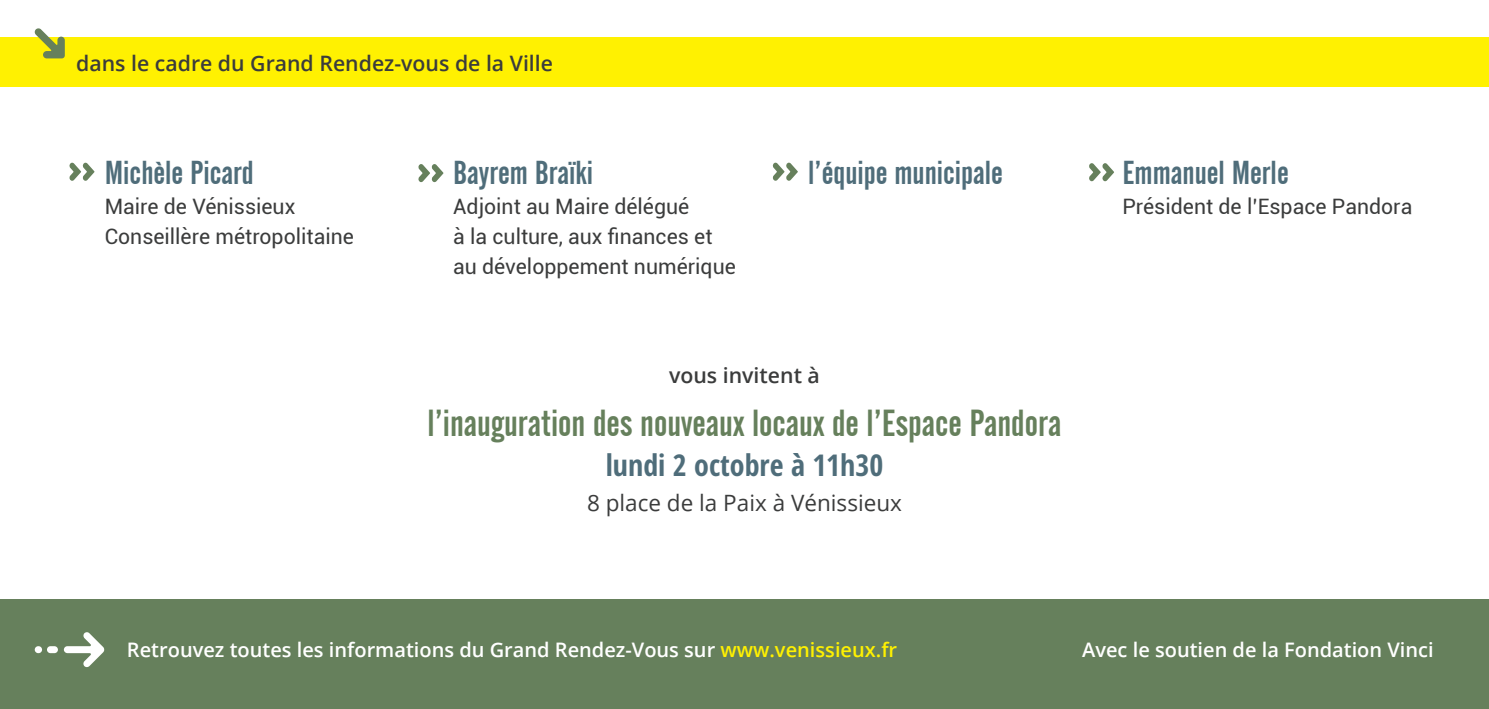
<style>
.page{position:relative;width:1489px;height:709px;background:#fff}
.page>*{position:absolute;margin:0;border:0;box-sizing:border-box;transform-origin:0 0}
.t1{font:37.5px "Alternate Gothic No 2 BT";color:#66805c}
.t2{font:33px "Alternate Gothic No 2 BT";color:#4f6d7a}
.t3{font:700 30px "Open Sans Hebrew Condensed";color:#4f6d7a}
.t4{font:22.5px "Open Sans";color:#3b3c3c}
.t5{font:21.25px/30px "Roboto";color:#3b3c3c}
.t6{font:600 21.25px "Open Sans";color:#3b3c3c}
.t7{font:600 20px "Open Sans";color:#fff}
.s1{color:#fff101}
</style>
<div class="page">
<div style="left:0;top:599px;width:1488px;height:110px;background:#66805c"></div>
<div style="left:0;top:38px;width:1488px;height:49px;background:#fff101"></div>
<svg style="left:34px;top:28px;width:31px;height:30px"></svg>
<svg style="left:64px;top:632px;width:41px;height:35px"></svg>
<div style="left:47px;top:646px;width:11px;height:7px;background:#fff;border-radius:3px"></div>
<div style="left:35px;top:646px;width:7px;height:7px;background:#fff;border-radius:3px"></div>
<svg style="left:418px;top:164px;width:25px;height:18px"></svg>
<svg style="left:772px;top:163px;width:25px;height:18px"></svg>
<svg style="left:1089px;top:163px;width:25px;height:18px"></svg>
<svg style="left:69px;top:163px;width:25px;height:18px"></svg>
<p class="t6" style="left:76px;top:48px;width:478px">dans le cadre du Grand Rendez-vous de la Ville</p>
<h2 class="t2" style="left:105px;top:154px;width:151px">Michèle Picard</h2>
<p class="t5" style="left:105px;top:191px;width:251px">Maire de Vénissieux<br>Conseillère métropolitaine</p>
<h2 class="t2" style="left:453px;top:154px;width:142px">Bayrem Braïki</h2>
<p class="t5" style="left:453px;top:191px;width:284px">Adjoint au Maire délégué<br>à la culture, aux finances et au développement numérique</p>
<h2 class="t2" style="left:808px;top:154px;width:196px">l’équipe municipale</h2>
<p class="t6" style="left:669px;top:361px;width:152px">vous invitent à</p>
<h1 class="t1" style="left:427px;top:402px;width:635px">l’inauguration des nouveaux locaux de l’Espace Pandora</h1>
<h3 class="t3" style="left:605px;top:448px;width:279px">lundi 2 octobre à 11h30</h3>
<p class="t4" style="left:587px;top:487px;width:316px">8 place de la Paix à Vénissieux</p>
<h2 class="t2" style="left:1122px;top:154px;width:168px">Emmanuel Merle</h2>
<p class="t5" style="left:1122px;top:191px;width:291px">Président de l’Espace Pandora</p>
<p class="t7" style="left:127px;top:636px;width:771px">Retrouvez toutes les informations du Grand Rendez-Vous sur <span class="s1">www.venissieux.fr</span></p>
<p class="t7" style="left:1082px;top:636px;width:353px">Avec le soutien de la Fondation Vinci</p>
</div>
